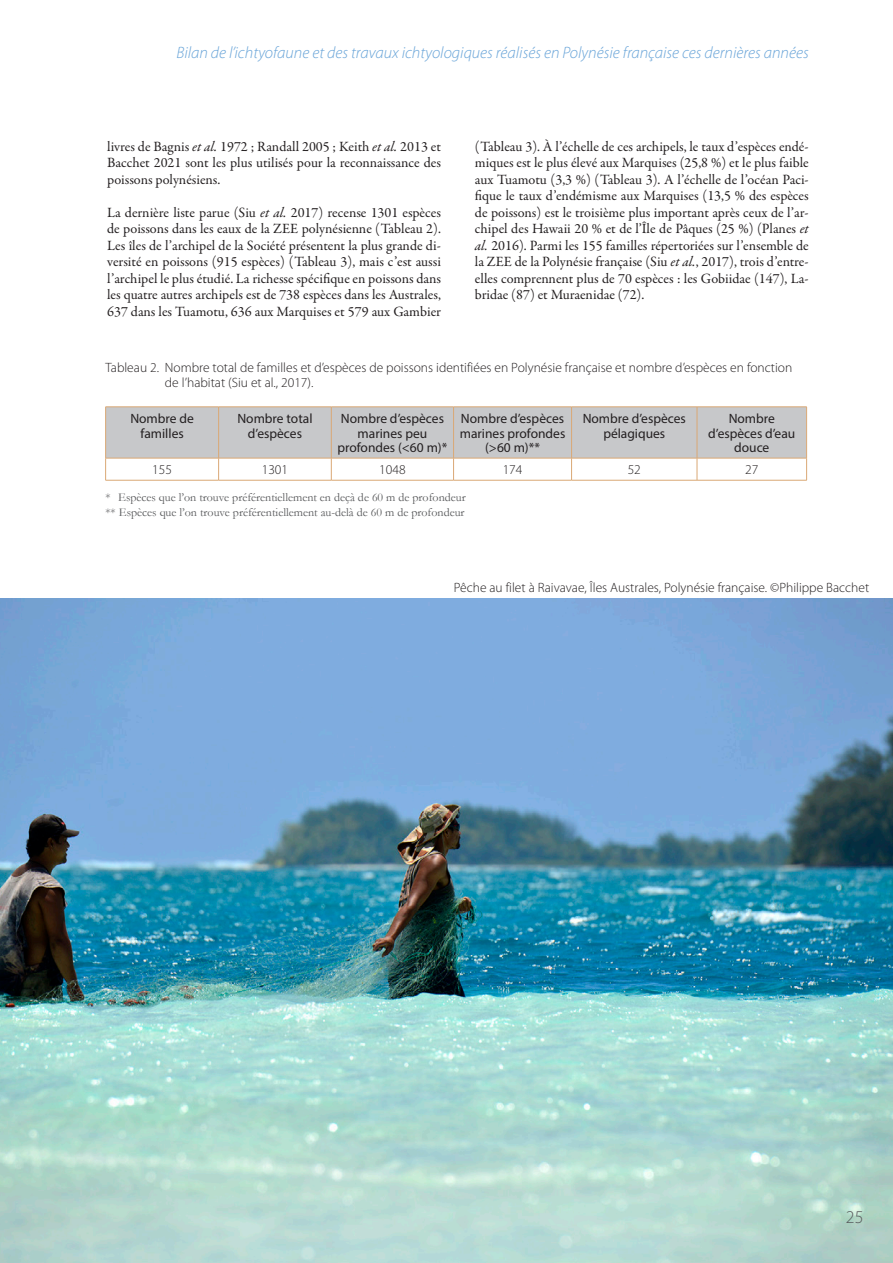
<style>
.page{position:relative;width:893px;height:1263px;background:#fff}
.page>*{position:absolute;margin:0;border:0;box-sizing:border-box;transform-origin:0 0}
.t1{font:300 18px "Myriad Pro";color:#57585a}
.Title_feature{font:italic 300 16.5px "Myriad Pro";color:#68a4d8}
.Heading_1{font:14.25px/16.5px "Garamond Premr Pro";color:#231f20;text-align:justify}
.t2{font:13.5px/14.5px "Myriad Pro";color:#231f20;text-align:center}
.caption_Table{font:300 13.5px/15px "Myriad Pro";color:#231f20}
.caption_Figure{font:300 13.5px "Myriad Pro";color:#231f20}
.VF-footnote{font:12px "Garamond";color:#57585a}
.s1{font-style:italic}
</style>
<div class="page">
<img style="left:0;top:598px;width:893px;height:665px">
<svg style="left:105px;top:408px;width:702px;height:72px"></svg>
<hr style="left:105px;top:480px;width:114px;height:1px;background:#daa875">
<hr style="left:219px;top:480px;width:112px;height:1px;background:#daa875">
<hr style="left:331px;top:480px;width:123px;height:1px;background:#daa875">
<hr style="left:454px;top:480px;width:118px;height:1px;background:#daa875">
<hr style="left:572px;top:480px;width:125px;height:1px;background:#daa875">
<hr style="left:697px;top:480px;width:110px;height:1px;background:#daa875">
<hr style="left:105px;top:407px;width:114px;height:1px;background:#daa875">
<hr style="left:105px;top:407px;width:1px;height:51px;background:#daa875">
<hr style="left:219px;top:407px;width:112px;height:1px;background:#daa875">
<hr style="left:218px;top:407px;width:1px;height:51px;background:#daa875">
<hr style="left:331px;top:407px;width:123px;height:1px;background:#daa875">
<hr style="left:331px;top:407px;width:1px;height:51px;background:#daa875">
<hr style="left:454px;top:407px;width:118px;height:1px;background:#daa875">
<hr style="left:453px;top:407px;width:1px;height:51px;background:#daa875">
<hr style="left:572px;top:407px;width:125px;height:1px;background:#daa875">
<hr style="left:571px;top:407px;width:1px;height:51px;background:#daa875">
<hr style="left:697px;top:407px;width:110px;height:1px;background:#daa875">
<hr style="left:697px;top:407px;width:1px;height:51px;background:#daa875">
<hr style="left:806px;top:407px;width:1px;height:51px;background:#daa875">
<hr style="left:105px;top:458px;width:114px;height:1px;background:#daa875">
<hr style="left:219px;top:458px;width:112px;height:1px;background:#daa875">
<hr style="left:331px;top:458px;width:123px;height:1px;background:#daa875">
<hr style="left:454px;top:458px;width:118px;height:1px;background:#daa875">
<hr style="left:572px;top:458px;width:125px;height:1px;background:#daa875">
<hr style="left:697px;top:458px;width:110px;height:1px;background:#daa875">
<p class="Title_feature" style="left:176px;top:43px;width:634px">Bilan de l’ichtyofaune et des travaux ichtyologiques réalisés en Polynésie française ces dernières années</p>
<p class="Heading_1" style="left:107px;top:138px;width:335px">livres de Bagnis <span class="s1">et al.</span> 1972 ; Randall 2005 ; Keith <span class="s1">et al.</span> 2013 et Bacchet 2021 sont les plus utilisés pour la reconnaissance des poissons polynésiens.</p>
<p class="Heading_1" style="left:107px;top:204px;width:335px">La dernière liste parue (Siu <span class="s1">et al.</span> 2017) recense 1301 espèces de poissons dans les eaux de la ZEE polynésienne (Tableau 2).<br>Les îles de l’archipel de la Société présentent la plus grande di&shy;versité en poissons (915 espèces) (Tableau 3), mais c’est aussi l’archipel le plus étudié. La richesse spécifique en poissons dans les quatre autres archipels est de 738 espèces dans les Australes, 637 dans les Tuamotu, 636 aux Marquises et 579 aux Gambier</p>
<p class="Heading_1" style="left:475px;top:138px;width:335px">(Tableau 3). À l’échelle de ces archipels, le taux d’espèces endé&shy;miques est le plus élevé aux Marquises (25,8 %) et le plus faible aux Tuamotu (3,3 %) (Tableau 3). A l’échelle de l’océan Paci&shy;fique le taux d’endémisme aux Marquises (13,5 % des espèces de poissons) est le troisième plus important après ceux de l’ar&shy;chipel des Hawaii 20 % et de l’Île de Pâques (25 %) (Planes <span class="s1">et al.</span> 2016). Parmi les 155 familles répertoriées sur l’ensemble de la ZEE de la Polynésie française (Siu <span class="s1">et al.</span>, 2017), trois d’entre&shy;elles comprennent plus de 70 espèces : les Gobiidae (147), La&shy;bridae (87) et Muraenidae (72).</p>
<p class="caption_Table" style="left:165px;top:360px;width:629px;text-indent:-60px">Tableau 2. Nombre total de familles et d’espèces de poissons identifiées en Polynésie française et nombre d’espèces en fonction de l’habitat (Siu et al., 2017).</p>
<p class="t2" style="left:130px;top:411px;width:65px">Nombre de familles</p>
<p class="t2" style="left:237px;top:411px;width:77px">Nombre total d’espèces</p>
<p class="t2" style="left:337px;top:411px;width:111px">Nombre d’espèces marines peu profondes (&lt;60 m)*</p>
<p class="t2" style="left:460px;top:411px;width:107px">Nombre d’espèces marines profondes (&gt;60 m)**</p>
<p class="t2" style="left:583px;top:411px;width:105px">Nombre d’espèces pélagiques</p>
<p class="t2" style="left:708px;top:411px;width:89px">Nombre d’espèces d’eau douce</p>
<p class="caption_Table" style="left:152px;top:462px;width:21px">155</p>
<p class="caption_Table" style="left:262px;top:462px;width:28px">1301</p>
<p class="caption_Table" style="left:379px;top:462px;width:28px">1048</p>
<p class="caption_Table" style="left:503px;top:462px;width:21px">174</p>
<p class="caption_Table" style="left:628px;top:462px;width:15px">52</p>
<p class="caption_Table" style="left:745px;top:462px;width:15px">27</p>
<p class="VF-footnote" style="left:105px;top:490px;width:362px">* Espèces que l’on trouve préférentiellement en deçà de 60 m de profondeur</p>
<p class="VF-footnote" style="left:105px;top:505px;width:361px">** Espèces que l’on trouve préférentiellement au-delà de 60 m de profondeur</p>
<p class="caption_Figure" style="left:454px;top:579px;width:417px">Pêche au filet à Raivavae, Îles Australes, Polynésie française. ©Philippe Bacchet</p>
<p class="t1" style="left:846px;top:1206px;width:19px">25</p>
</div>
